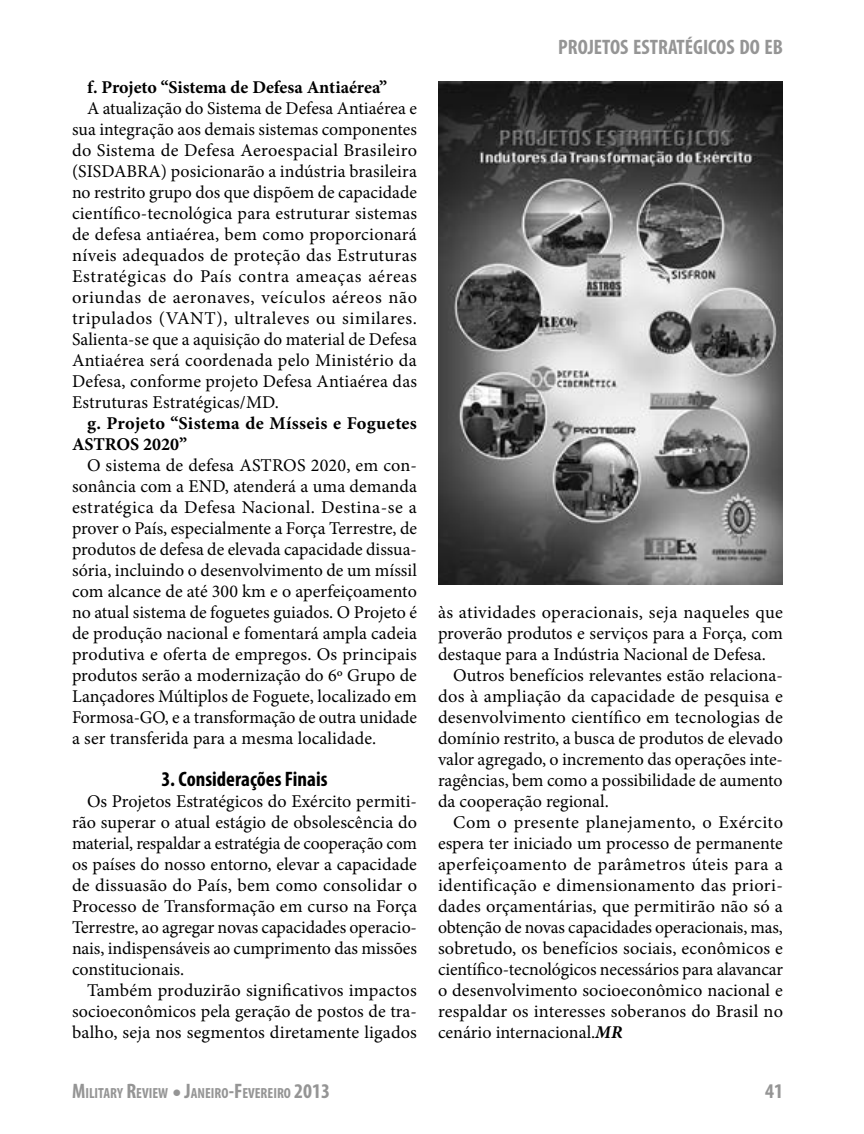
<style>
.page{position:relative;width:864px;height:1134px;background:#fff}
.page>*{position:absolute;margin:0;border:0;box-sizing:border-box;transform-origin:0 0}
.t1{font:700 condensed 21px "Myriad Pro";color:#959595}
.t2{font:700 condensed 21px "Myriad Pro";color:#000}
.t3{font:700 condensed 21px "Myriad Pro";color:#959595}
.t4{font:18px/21px "Minion Pro";letter-spacing:.005em;color:#000;text-align:justify}
.t5{font:700 18px/21px "Minion Pro";letter-spacing:.005em;color:#000}
.t6{font:18px "Minion Pro";letter-spacing:.025em;color:#000}
.t7{font:700 condensed 14.7px "Myriad Pro";color:#959595}
.s1{font-weight:700;font-style:italic}
.s2{font-size:21px}
.s3{font-weight:400;font-stretch:normal;font-size:31.5px}
</style>
<div class="page">
<img style="left:438px;top:81px;width:345px;height:504px">
<p class="t5" style="left:87px;top:77px;width:302px">f. Projeto “Sistema de Defesa Antiaérea”</p>
<p class="t4" style="left:72px;top:98px;width:347px;text-indent:15px">A atualização do Sistema de Defesa Antiaérea e sua integração aos demais sistemas componentes do Sistema de Defesa Aeroespacial Brasileiro (SISDABRA) posicionarão a indústria brasileira no restrito grupo dos que dispõem de capacidade científico-tecnológica para estruturar sistemas de defesa antiaérea, bem como proporcionará níveis adequados de proteção das Estruturas Estratégicas do País contra ameaças aéreas oriundas de aeronaves, veículos aéreos não tripulados (VANT), ultraleves ou similares.<br>Salienta-se que a aquisição do material de Defesa Antiaérea será coordenada pelo Ministério da Defesa, conforme projeto Defesa Antiaérea das Estruturas Estratégicas/MD.</p>
<p class="t5" style="left:72px;top:413px;width:347px;text-indent:15px">g. Projeto “Sistema de Mísseis e Foguetes<br>ASTROS 2020”</p>
<p class="t4" style="left:72px;top:455px;width:347px;text-indent:15px">O sistema de defesa ASTROS 2020, em con&shy;sonância com a END, atenderá a uma demanda estratégica da Defesa Nacional. Destina-se a prover o País, especialmente a Força Terrestre, de produtos de defesa de elevada capacidade dissua&shy;sória, incluindo o desenvolvimento de um míssil com alcance de até 300 km e o aperfeiçoamento no atual sistema de foguetes guiados. O Projeto é de produção nacional e fomentará ampla cadeia produtiva e oferta de empregos. Os principais produtos serão a modernização do 6º Grupo de Lançadores Múltiplos de Foguete, localizado em Formosa-GO, e a transformação de outra unidade a ser transferida para a mesma localidade.</p>
<p class="t2" style="left:161px;top:766px;width:168px">3. Considerações Finais</p>
<p class="t4" style="left:72px;top:791px;width:347px;text-indent:15px">Os Projetos Estratégicos do Exército permiti&shy;rão superar o atual estágio de obsolescência do material, respaldar a estratégia de cooperação com os países do nosso entorno, elevar a capacidade de dissuasão do País, bem como consolidar o Processo de Transformação em curso na Força Terrestre, ao agregar novas capacidades operacio&shy;nais, indispensáveis ao cumprimento das missões constitucionais.</p>
<p class="t4" style="left:72px;top:980px;width:347px;text-indent:15px">Também produzirão significativos impactos socioeconômicos pela geração de postos de tra&shy;balho, seja nos segmentos diretamente ligados</p>
<p class="t1" style="left:558px;top:34px;width:226px">PROJETOS ESTRATÉGICOS DO EB</p>
<p class="t4" style="left:438px;top:602px;width:347px">às atividades operacionais, seja naqueles que</p>
<p class="t4" style="left:438px;top:623px;width:346px">proverão produtos e serviços para a Força, com</p>
<p class="t4" style="left:438px;top:644px;width:329px">destaque para a Indústria Nacional de Defesa.</p>
<p class="t4" style="left:453px;top:665px;width:332px">Outros benefícios relevantes estão relaciona-</p>
<p class="t4" style="left:438px;top:686px;width:347px">dos à ampliação da capacidade de pesquisa e</p>
<p class="t4" style="left:438px;top:707px;width:347px">desenvolvimento científico em tecnologias de</p>
<p class="t4" style="left:438px;top:728px;width:347px">domínio restrito, a busca de produtos de elevado</p>
<p class="t4" style="left:438px;top:749px;width:347px">valor agregado, o incremento das operações inte-</p>
<p class="t4" style="left:438px;top:770px;width:346px">ragências, bem como a possibilidade de aumento</p>
<p class="t4" style="left:438px;top:791px;width:172px">da cooperação regional.</p>
<p class="t6" style="left:453px;top:810px;width:332px">Com o presente planejamento, o Exército</p>
<p class="t4" style="left:438px;top:833px;width:346px">espera ter iniciado um processo de permanente</p>
<p class="t6" style="left:438px;top:852px;width:347px">aperfeiçoamento de parâmetros úteis para a</p>
<p class="t4" style="left:438px;top:875px;width:347px">identificação e dimensionamento das priori-</p>
<p class="t4" style="left:438px;top:896px;width:347px">dades orçamentárias, que permitirão não só a</p>
<p class="t4" style="left:438px;top:917px;width:346px">obtenção de novas capacidades operacionais, mas,</p>
<p class="t4" style="left:438px;top:938px;width:347px">sobretudo, os benefícios sociais, econômicos e</p>
<p class="t4" style="left:438px;top:959px;width:347px">científico-tecnológicos necessários para alavancar</p>
<p class="t4" style="left:438px;top:980px;width:346px">o desenvolvimento socioeconômico nacional e</p>
<p class="t4" style="left:438px;top:1001px;width:347px">respaldar os interesses soberanos do Brasil no</p>
<p class="t4" style="left:438px;top:1022px;width:186px">cenário internacional.<span class="s1">MR</span></p>
<p class="t7" style="left:72px;top:1084px;width:260px"><span class="s2">M</span>ILITARY <span class="s2">R</span>EVIEW <span class="s3">•</span> <span class="s2">J</span>ANEIRO<span class="s2">-F</span>EVEREIRO <span class="s2">2013</span></p>
<p class="t3" style="left:765px;top:1078px;width:19px">41</p>
</div>
